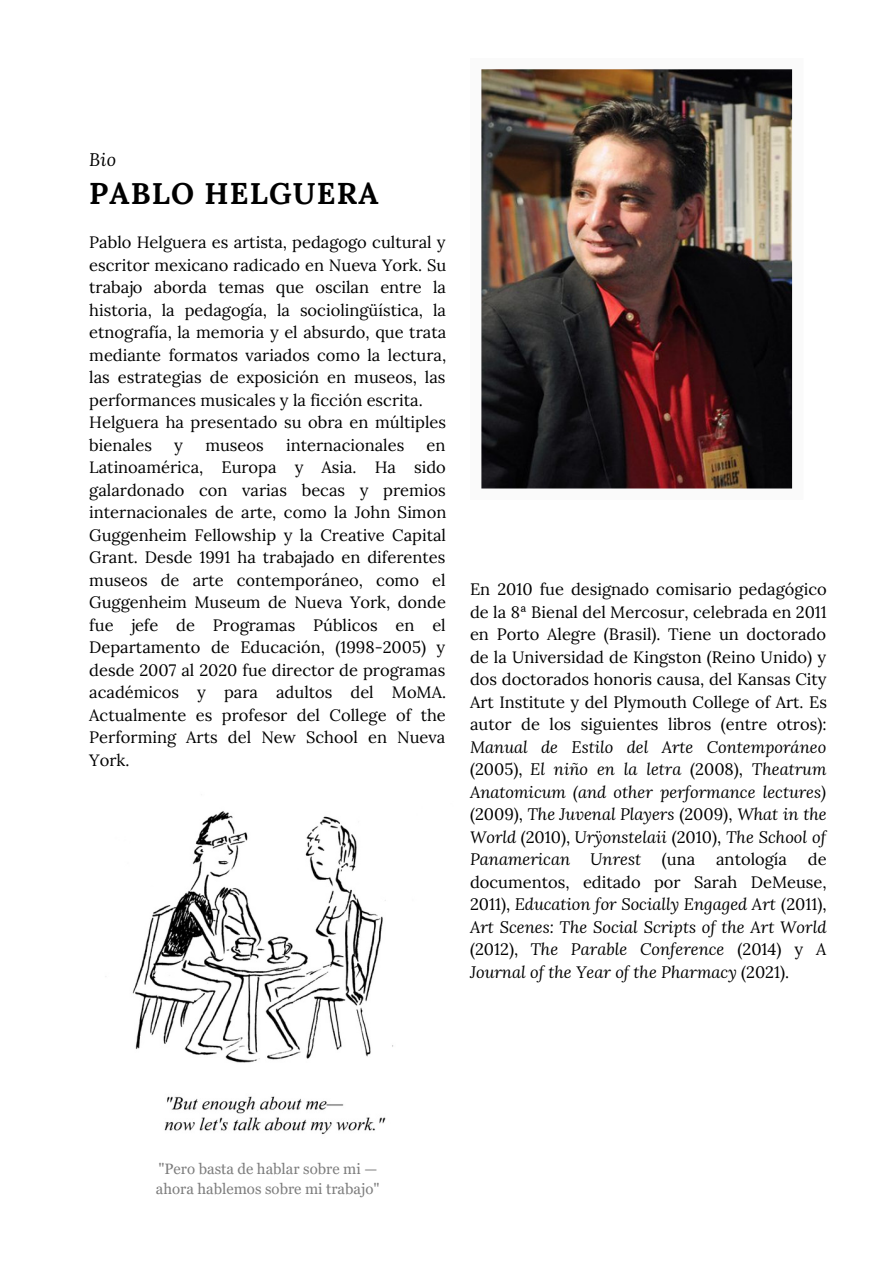
<style>
.page{position:relative;width:893px;height:1264px;background:#fff}
.page>*{position:absolute;margin:0;border:0;box-sizing:border-box;transform-origin:0 0}
.t1{font:700 30px "Lora";letter-spacing:.04em;color:#000}
.t2{font:italic 18px "Lora";color:#000}
.t3{font:16.5px/22.5px "Lora";color:#000;text-align:justify}
.t4{font:italic 16.5px/22.5px "Lora";color:#000;text-align:justify}
.t5{font:15px "Georgia Pro";color:#7d7d7d}
.s1{font-style:italic}
.s2{font-style:normal}
</style>
<div class="page">
<img style="left:481px;top:69px;width:312px;height:420px">
<img style="left:105px;top:811px;width:288px;height:324px">
<p class="t2" style="left:89px;top:147px;width:28px">Bio</p>
<p class="t1" style="left:89px;top:174px;width:291px">PABLO HELGUERA</p>
<p class="t3" style="left:89px;top:231px;width:358px">Pablo Helguera es artista, pedagogo cultural y escritor mexicano radicado en Nueva York. Su trabajo aborda temas que oscilan entre la historia, la pedagogía, la sociolingüística, la etnografía, la memoria y el absurdo, que trata mediante formatos variados como la lectura, las estrategias de exposición en museos, las performances musicales y la ficción escrita.</p>
<p class="t3" style="left:89px;top:411px;width:358px">Helguera ha presentado su obra en múltiples bienales</p>
<p class="t3" style="left:174px;top:433px;width:10px">y</p>
<p class="t3" style="left:205px;top:433px;width:60px">museos</p>
<p class="t3" style="left:286px;top:433px;width:120px">internacionales</p>
<p class="t3" style="left:89px;top:433px;width:358px;text-indent:337px">en Latinoamérica, Europa y Asia. Ha sido galardonado con varias becas y premios internacionales de arte, como la John Simon Guggenheim Fellowship y la Creative Capital Grant. Desde 1991 ha trabajado en diferentes museos de arte contemporáneo, como el Guggenheim Museum de Nueva York, donde fue jefe de Programas Públicos en el Departamento de Educación, (1998-2005) y desde 2007 al 2020 fue director de programas académicos y para adultos del MoMA.<br>Actualmente es profesor del College of the Performing Arts del New School en Nueva York.</p>
<p class="t3" style="left:470px;top:578px;width:358px">En 2010 fue designado comisario pedagógico de la 8ª Bienal del Mercosur, celebrada en 2011 en Porto Alegre (Brasil). Tiene un doctorado de la Universidad de Kingston (Reino Unido) y dos doctorados honoris causa, del Kansas City Art Institute y del Plymouth College of Art. Es autor de los siguientes libros (entre otros):<br><span class="s1">Manual de Estilo del Arte Contemporáneo </span>(2005), <span class="s1">El niño en la letra</span> (2008), <span class="s1">Theatrum Anatomicum (and other performance lectures) </span>(2009), <span class="s1">The Juvenal Players</span> (2009), <span class="s1">What in the World</span> (2010), <span class="s1">Urÿonstelaii</span> (2010), <span class="s1">The School of Panamerican Unrest</span></p>
<p class="t3" style="left:662px;top:847px;width:35px">(una</p>
<p class="t3" style="left:716px;top:847px;width:72px">antología</p>
<p class="t4" style="left:470px;top:847px;width:358px;text-indent:338px"><span class="s2">de documentos, editado por Sarah DeMeuse, 2011),</span> Education for Socially Engaged Art <span class="s2">(2011), </span>Art Scenes: The Social Scripts of the Art World <span class="s2">(2012),</span> The Parable Conference <span class="s2">(2014) y</span> A Journal of the Year of the Pharmacy <span class="s2">(2021).</span></p>
<p class="t5" style="left:158px;top:1159px;width:220px">"Pero basta de hablar sobre mi —</p>
<p class="t5" style="left:156px;top:1180px;width:225px">ahora hablemos sobre mi trabajo"</p>
</div>
